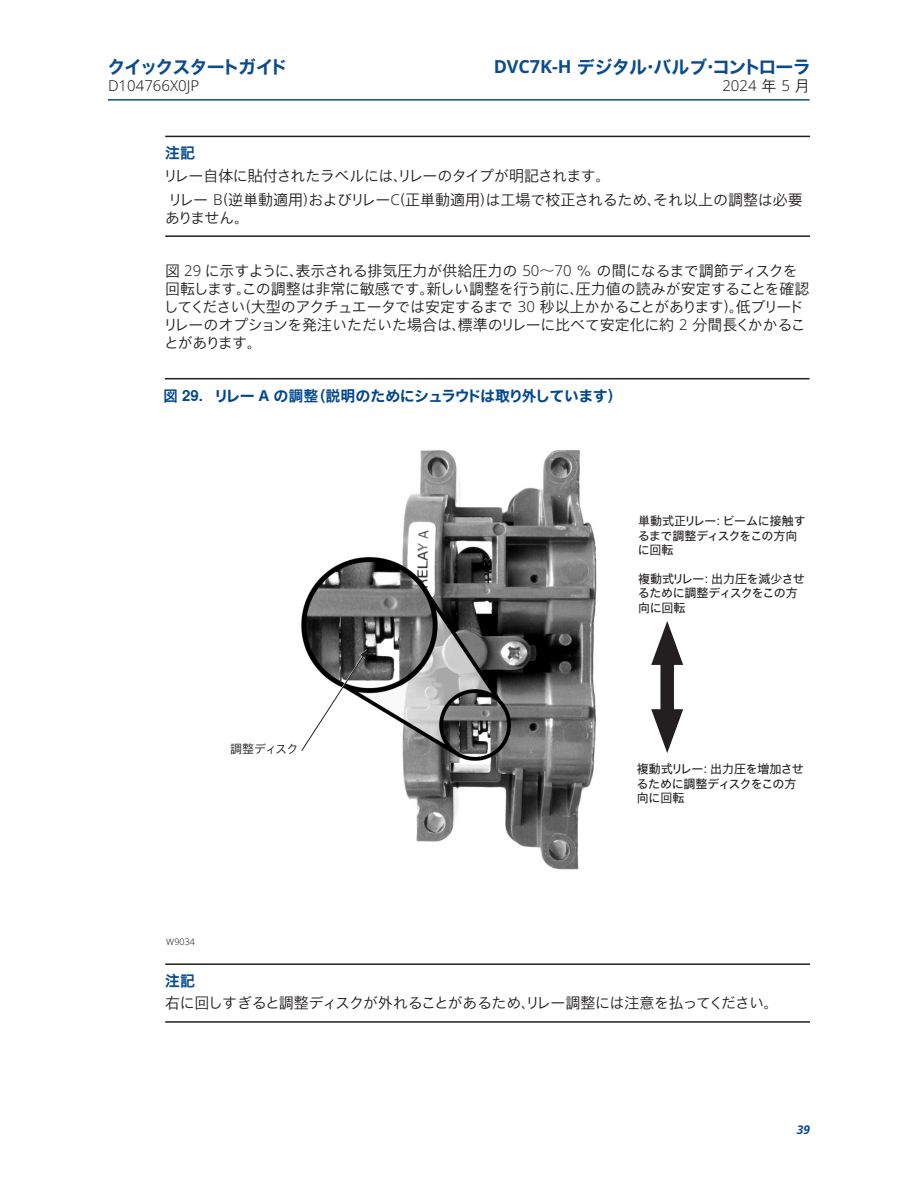
<style>
.page{position:relative;width:918px;height:1188px;background:#fff}
.page>*{position:absolute;margin:0;border:0;box-sizing:border-box;transform-origin:0 0}
.t1{font:700 18px "Nimbus Sans JAP";letter-spacing:-.055em;color:#0b4c8c}
.t2{font:700 18px "Nimbus Sans JAP";letter-spacing:-.08em;color:#0b4c8c}
.t3{font:300 15px/18px "Nimbus Sans JAP";letter-spacing:-.025em;color:#231f20}
.t4{font:700 15px "Nimbus Sans JAP";letter-spacing:-.04em;color:#01478d}
.t5{font:300 15px "Noto Sans";color:#231f20}
.t6{font:700 15px "Nimbus Sans JAP";color:#0b4c8c}
.t7{font:12px/14.4px "Nimbus Sans JAP";letter-spacing:-.025em;color:#231f20}
.t8{font:300 12px "Nimbus Sans JAP";letter-spacing:-.05em;color:#231f20}
.t9{font:italic 700 12px "Noto Sans";color:#0b4c8c}
.t10{font:300 9px "Noto Sans";color:#231f20}
.s1{font-family:"Noto Sans"}
.s2{font-family:"Nimbus Sans JAP"}
</style>
<div class="page">
<hr style="left:108px;top:99px;width:702px;height:2px;background:#0b4c8c">
<hr style="left:165px;top:136px;width:645px;height:1px;background:#231f20">
<hr style="left:165px;top:235px;width:645px;height:2px;background:#231f20">
<hr style="left:165px;top:378px;width:645px;height:1px;background:#231f20">
<hr style="left:165px;top:963px;width:645px;height:2px;background:#231f20">
<hr style="left:165px;top:1021px;width:645px;height:2px;background:#231f20">
<img style="left:301px;top:450px;width:296px;height:420px">
<div style="left:660px;top:647px;width:14px;height:80px;background:#231f20"></div>
<svg style="left:651px;top:621px;width:32px;height:44px"></svg>
<svg style="left:651px;top:709px;width:32px;height:44px"></svg>
<svg style="left:301px;top:649px;width:67px;height:103px"></svg>
<p class="t2" style="left:107px;top:53px;width:182px">クイックスタートガイド</p>
<p class="t5" style="left:108px;top:77px;width:93px">D104766X0JP</p>
<p class="t1" style="left:494px;top:53px;width:318px"><span class="s1">DVC7K-H</span> デジタル・バルブ・コントローラ</p>
<p class="t5" style="left:722px;top:77px;width:89px">2024 <span class="s2">年</span> 5 <span class="s2">月</span></p>
<p class="t6" style="left:165px;top:142px;width:31px">注記</p>
<p class="t3" style="left:168px;top:164px;width:636px;line-height:24px;text-indent:-5px">リレー自体に貼付されたラベルには、リレーのタイプが明記されます。<br>リレー <span class="s1">B</span>（逆単動適用）およびリレー<span class="s1">C</span>（正単動適用）は工場で校正されるため、それ以上の調整は必要</p>
<p class="t3" style="left:165px;top:209px;width:86px">ありません。</p>
<p class="t3" style="left:163px;top:262px;width:648px">図 <span class="s1">29</span> に示すように、表示される排気圧力が供給圧力の <span class="s1">50</span>～<span class="s1">70</span> ％ の間になるまで調節ディスクを回転します。この調整は非常に敏感です。新しい調整を行う前に、圧力値の読みが安定することを確認してください（大型のアクチュエータでは安定するまで <span class="s1">30</span> 秒以上かかることがあります）。低ブリードリレーのオプションを発注いただいた場合は、標準のリレーに比べて安定化に約 <span class="s1">2</span> 分間長くかかることがあります。</p>
<p class="t4" style="left:163px;top:384px;width:460px">図 29. リレー <span class="s1">A</span> の調整（説明のためにシュラウドは取り外しています）</p>
<p class="t8" style="left:230px;top:740px;width:70px">調整ディスク</p>
<p class="t10" style="left:166px;top:937px;width:30px">W9034</p>
<p class="t7" style="left:638px;top:514px;width:170px">単動式正リレー: ビームに接触するまで調整ディスクをこの方向に回転</p>
<p class="t7" style="left:638px;top:572px;width:169px">複動式リレー: 出力圧を減少させるために調整ディスクをこの方向に回転</p>
<p class="t7" style="left:637px;top:762px;width:169px">複動式リレー: 出力圧を増加させるために調整ディスクをこの方向に回転</p>
<p class="t6" style="left:165px;top:969px;width:31px">注記</p>
<p class="t3" style="left:165px;top:994px;width:615px">右に回しすぎると調整ディスクが外れることがあるため、リレー調整には注意を払ってください。</p>
<p class="t9" style="left:797px;top:1121px;width:15px">39</p>
</div>
